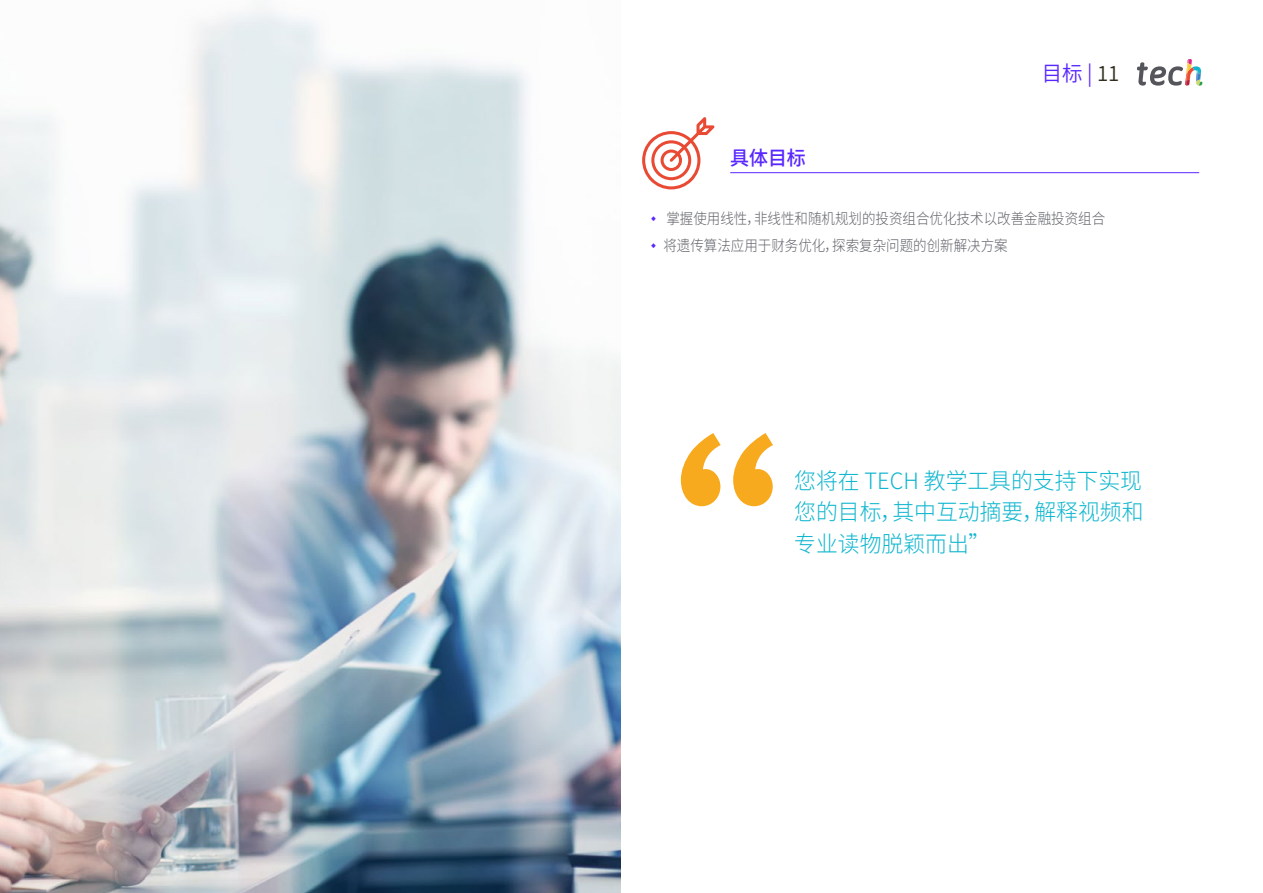
<style>
.page{position:relative;width:1263px;height:893px;background:#fff}
.page>*{position:absolute;margin:0;border:0;box-sizing:border-box;transform-origin:0 0}
.t1{font:300 22.5px/31.5px "Source Han Sans CN";color:#0fb6cf;text-align:justify}
.t2{font:21px "Source Han Sans CN";color:#5927ff}
.t3{font:500 19.5px "Source Han Sans CN";color:#5927ff}
.t4{font:300 15px/26.7px "Source Han Sans CN";color:#61646a;scale:.9 1}
.s1{color:#312e20}
</style>
<div class="page">
<hr style="left:730px;top:172px;width:469px;height:1px;background:#5927ff">
<svg style="left:642px;top:117px;width:72px;height:72px"></svg>
<img style="left:0;top:7px;width:621px;height:886px">
<svg style="left:681px;top:433px;width:92px;height:73px"></svg>
<svg style="left:1137px;top:59px;width:65px;height:27px"></svg>
<h3 class="t3" style="left:730px;top:147px;width:77px">具体目标</h3>
<h2 class="t2" style="left:1042px;top:61px;width:79px">目标 | <span class="s1">11</span></h2>
<p class="t4" style="left:663px;top:205px;width:492px">掌握使用线性，非线性和随机规划的投资组合优化技术以改善金融投资组合将遗传算法应用于财务优化，探索复杂问题的创新解决方案</p>
<h1 class="t1" style="left:794px;top:465px;width:351px">您将在 TECH 教学工具的支持下实现您的目标，其中互动摘要，解释视频和专业读物脱颖而出”</h1>
</div>
